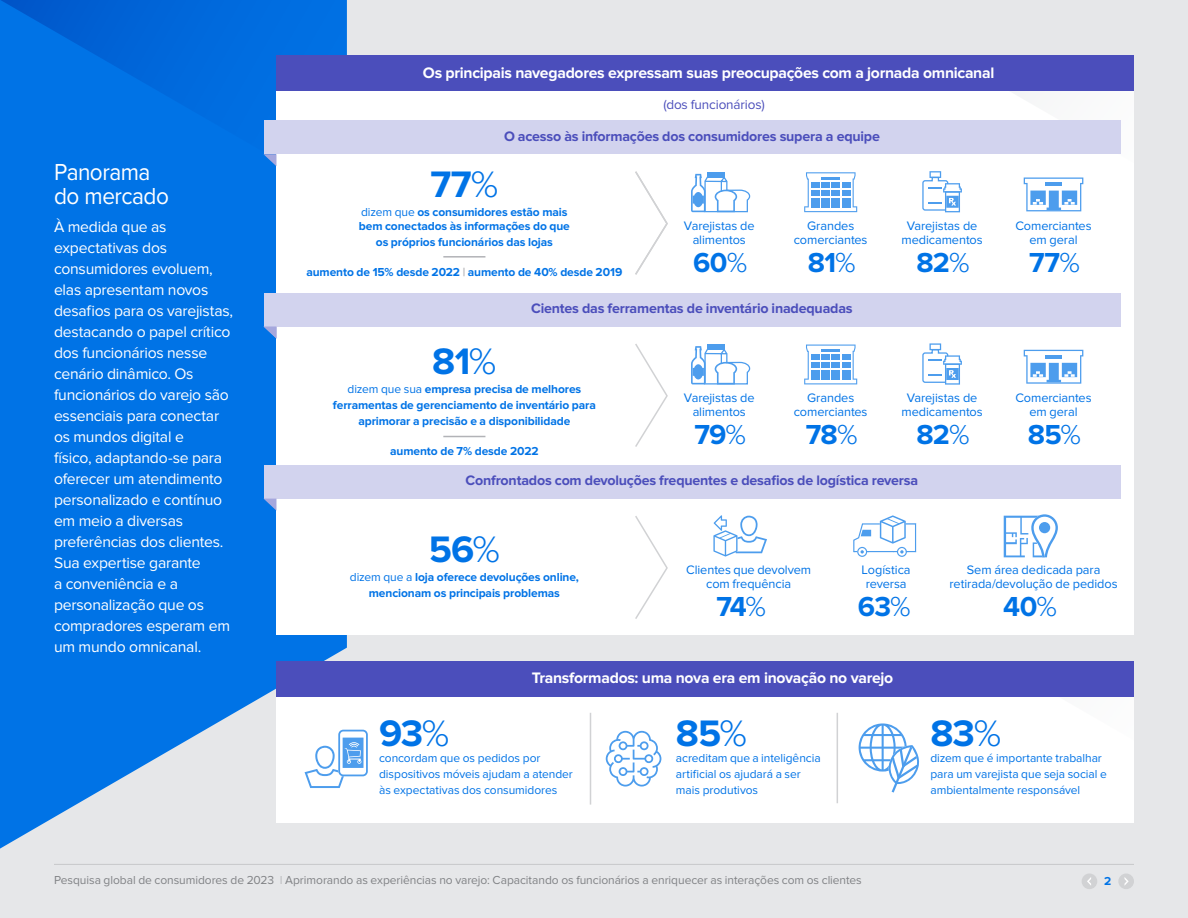
<style>
.page{position:relative;width:1188px;height:918px;background:#e6e7e9}
.page>*{position:absolute;margin:0;border:0;box-sizing:border-box;transform-origin:0 0}
.Body{font:700 38.25px "Proxima Nova";color:#0073e6}
.Heading-1-Cover{font:700 28.5px "Proxima Nova";letter-spacing:-.025em;color:#0073e6}
.Body_copy{font:24px/24px "Proxima Nova";letter-spacing:-.02em;color:#fff;scale:.94 1}
.Body-2{font:15.75px/21px "Proxima Nova";letter-spacing:-.015em;color:#fff}
.Body-3{font:700 15.75px "Proxima Nova";letter-spacing:-.02em;color:#fff}
.Body_Copy{font:700 14.25px "Proxima Nova";letter-spacing:-.015em;color:#4b4ebb}
.Body-4{font:13.5px "Proxima Nova";letter-spacing:-.01em;color:#4b4ebb}
.Body-5{font:12.75px/13.5px "Proxima Nova";letter-spacing:-.005em;color:#0073e6;text-align:center}
.Body-6{font:700 12px/15.8px "Proxima Nova";letter-spacing:-.01em;color:#0073e6;text-align:center}
.Body-7{font:12px/15.8px "Proxima Nova";letter-spacing:-.005em;color:#0073e6}
.t1{font:12px "Proxima Nova";letter-spacing:-.005em;color:#808285}
.s1{font-weight:300}
.s2{font-weight:400}
.s3{color:#b2b3b7}
.s4{color:#bcbdc0}
</style>
<div class="page">
<svg style="left:0;top:213px;width:347px;height:636px;background:#1f83e6"></svg>
<svg style="left:0;top:0;width:347px;height:213px;background:#006fe1"></svg>
<div style="left:277px;top:83px;width:857px;height:552px;background:#fff"></div>
<hr style="left:54px;top:864px;width:1080px;height:1px;background:#c7c8ca">
<div style="left:1118px;top:874px;width:16px;height:15px;background:#d1d2d4;border-radius:50%"></div>
<svg style="left:1124px;top:877px;width:5px;height:9px"></svg>
<div style="left:1082px;top:874px;width:15px;height:15px;background:#d1d2d4;border-radius:50%"></div>
<svg style="left:1087px;top:877px;width:4px;height:8px"></svg>
<div style="left:277px;top:55px;width:857px;height:36px;background:#4b4ebb"></div>
<div style="left:264px;top:120px;width:856px;height:34px;background:#d2d3ee"></div>
<svg style="left:264px;top:154px;width:12px;height:12px"></svg>
<hr style="left:443px;top:256px;width:42px;height:2px;background:#b2b3b7">
<div style="left:707px;top:172px;width:17px;height:6px;background:#4d9ded"></div>
<svg style="left:691px;top:174px;width:60px;height:39px"></svg>
<svg style="left:804px;top:172px;width:53px;height:40px"></svg>
<hr style="left:821px;top:177px;width:19px;height:3px;background:#0073e6">
<div style="left:811px;top:190px;width:8px;height:6px;background:#4d9ded"></div>
<div style="left:811px;top:198px;width:8px;height:9px;background:#4d9ded"></div>
<div style="left:821px;top:190px;width:9px;height:6px;background:#4d9ded"></div>
<div style="left:821px;top:198px;width:9px;height:9px;background:#4d9ded"></div>
<div style="left:842px;top:190px;width:8px;height:6px;background:#4d9ded"></div>
<div style="left:842px;top:198px;width:8px;height:9px;background:#4d9ded"></div>
<div style="left:832px;top:190px;width:8px;height:6px;background:#4d9ded"></div>
<div style="left:811px;top:182px;width:8px;height:6px;background:#4d9ded"></div>
<div style="left:821px;top:182px;width:9px;height:6px;background:#4d9ded"></div>
<div style="left:842px;top:182px;width:8px;height:6px;background:#4d9ded"></div>
<div style="left:832px;top:182px;width:8px;height:6px;background:#4d9ded"></div>
<div style="left:832px;top:198px;width:8px;height:9px;background:#4d9ded"></div>
<svg style="left:922px;top:91px;width:199px;height:121px"></svg>
<svg style="left:635px;top:344px;width:33px;height:103px"></svg>
<hr style="left:443px;top:436px;width:42px;height:1px;background:#b2b3b7">
<svg style="left:922px;top:343px;width:40px;height:42px"></svg>
<div style="left:707px;top:344px;width:17px;height:6px;background:#4d9ded"></div>
<svg style="left:691px;top:346px;width:60px;height:39px"></svg>
<svg style="left:804px;top:345px;width:53px;height:39px"></svg>
<div style="left:811px;top:362px;width:8px;height:6px;background:#4d9ded"></div>
<div style="left:811px;top:370px;width:8px;height:10px;background:#4d9ded"></div>
<div style="left:821px;top:362px;width:9px;height:6px;background:#4d9ded"></div>
<div style="left:821px;top:370px;width:9px;height:10px;background:#4d9ded"></div>
<div style="left:842px;top:362px;width:8px;height:6px;background:#4d9ded"></div>
<div style="left:842px;top:370px;width:8px;height:10px;background:#4d9ded"></div>
<div style="left:832px;top:362px;width:8px;height:6px;background:#4d9ded"></div>
<div style="left:811px;top:354px;width:8px;height:6px;background:#4d9ded"></div>
<div style="left:821px;top:354px;width:9px;height:6px;background:#4d9ded"></div>
<div style="left:842px;top:354px;width:8px;height:6px;background:#4d9ded"></div>
<div style="left:832px;top:354px;width:8px;height:6px;background:#4d9ded"></div>
<div style="left:832px;top:370px;width:8px;height:10px;background:#4d9ded"></div>
<svg style="left:1024px;top:350px;width:59px;height:34px"></svg>
<svg style="left:635px;top:171px;width:33px;height:104px"></svg>
<div style="left:264px;top:293px;width:856px;height:33px;background:#d2d3ee"></div>
<svg style="left:264px;top:326px;width:12px;height:13px"></svg>
<svg style="left:635px;top:516px;width:33px;height:103px"></svg>
<div style="left:264px;top:465px;width:856px;height:34px;background:#d2d3ee"></div>
<svg style="left:264px;top:499px;width:12px;height:12px"></svg>
<svg style="left:713px;top:515px;width:54px;height:42px"></svg>
<svg style="left:853px;top:515px;width:64px;height:42px"></svg>
<svg style="left:1004px;top:514px;width:54px;height:43px"></svg>
<div style="left:1039px;top:522px;width:11px;height:11px;background:#4d9ded;border-radius:50%"></div>
<div style="left:277px;top:675px;width:857px;height:148px;background:#fff"></div>
<svg style="left:931px;top:696px;width:203px;height:1px"></svg>
<div style="left:277px;top:661px;width:857px;height:35px;background:#4b4ebb"></div>
<hr style="left:837px;top:713px;width:1px;height:90px;background:#d1d2d4">
<svg style="left:859px;top:723px;width:61px;height:70px"></svg>
<hr style="left:590px;top:713px;width:1px;height:92px;background:#d1d2d4">
<svg style="left:606px;top:731px;width:55px;height:56px"></svg>
<svg style="left:305px;top:730px;width:63px;height:58px"></svg>
<p class="Body-3" style="left:423px;top:63px;width:573px">Os principais navegadores expressam suas preocupações com a jornada omnicanal</p>
<p class="Body-4" style="left:663px;top:96px;width:103px">(dos funcionários)</p>
<p class="Body_copy" style="left:54px;top:160px;width:124px">Panorama do mercado</p>
<p class="Body-2" style="left:54px;top:217px;width:181px">À medida que as expectativas dos consumidores evoluem, elas apresentam novos desafios para os varejistas, destacando o papel crítico dos funcionários nesse cenário dinâmico. Os funcionários do varejo são essenciais para conectar os mundos digital e<br>físico, adaptando-se para oferecer um atendimento personalizado e contínuo em meio a diversas preferências dos clientes.<br>Sua expertise garante<br>a conveniência e a personalização que os compradores esperam em um mundo omnicanal.</p>
<p class="Body_Copy" style="left:504px;top:128px;width:377px">O acesso às informações dos consumidores supera a equipe</p>
<p class="Body" style="left:430px;top:162px;width:69px">77<span class="s1">%</span></p>
<p class="Body-6" style="left:359px;top:206px;width:213px;line-height:13.5px;text-align:left"><span class="s2">dizem que</span> os consumidores estão mais bem conectados às informações do que</p>
<p class="Body-6" style="left:376px;top:234px;width:178px">os próprios funcionários das lojas</p>
<p class="Body-6" style="left:306px;top:264px;width:317px">aumento de 15% desde 2022 <span class="s3">|</span> aumento de 40% desde 2019</p>
<p class="Body-5" style="left:684px;top:219px;width:72px">Varejistas de alimentos</p>
<p class="Heading-1-Cover" style="left:693px;top:246px;width:56px">60<span class="s1">%</span></p>
<p class="Body-5" style="left:794px;top:219px;width:75px">Grandes comerciantes</p>
<p class="Heading-1-Cover" style="left:808px;top:246px;width:49px">81<span class="s1">%</span></p>
<p class="Body_Copy" style="left:531px;top:300px;width:323px">Cientes das ferramentas de inventário inadequadas</p>
<p class="Body" style="left:432px;top:339px;width:66px">81<span class="s1">%</span></p>
<p class="Body-6" style="left:333px;top:382px;width:264px"><span class="s2">dizem que sua</span> empresa precisa de melhores ferramentas de gerenciamento de inventário para aprimorar a precisão e a disponibilidade</p>
<p class="Body-6" style="left:390px;top:443px;width:150px">aumento de 7% desde 2022</p>
<p class="Body-5" style="left:684px;top:392px;width:72px">Varejistas de alimentos</p>
<p class="Heading-1-Cover" style="left:694px;top:418px;width:53px">79<span class="s1">%</span></p>
<p class="Body-5" style="left:794px;top:392px;width:75px">Grandes comerciantes</p>
<p class="Heading-1-Cover" style="left:806px;top:418px;width:53px">78<span class="s1">%</span></p>
<p class="Body-5" style="left:901px;top:219px;width:83px">Varejistas de medicamentos</p>
<p class="Heading-1-Cover" style="left:917px;top:246px;width:55px">82<span class="s1">%</span></p>
<p class="Body-5" style="left:901px;top:392px;width:83px">Varejistas de medicamentos</p>
<p class="Heading-1-Cover" style="left:917px;top:418px;width:55px">82<span class="s1">%</span></p>
<p class="Body_Copy" style="left:466px;top:473px;width:454px">Confrontados com devoluções frequentes e desafios de logística reversa</p>
<p class="Body-5" style="left:1015px;top:219px;width:78px">Comerciantes em geral</p>
<p class="Heading-1-Cover" style="left:1029px;top:246px;width:52px">77<span class="s1">%</span></p>
<p class="Body-5" style="left:1015px;top:392px;width:78px">Comerciantes em geral</p>
<p class="Heading-1-Cover" style="left:1028px;top:418px;width:55px">85<span class="s1">%</span></p>
<p class="Body" style="left:429px;top:527px;width:73px">56<span class="s1">%</span></p>
<p class="Body-6" style="left:350px;top:569px;width:231px"><span class="s2">dizem que a</span> loja oferece devoluções online, mencionam os principais problemas</p>
<p class="Body-5" style="left:862px;top:564px;width:51px">Logística reversa</p>
<p class="Heading-1-Cover" style="left:858px;top:590px;width:54px">63<span class="s1">%</span></p>
<p class="Body-5" style="left:686px;top:564px;width:126px">Clientes que devolvem com frequência</p>
<p class="Heading-1-Cover" style="left:716px;top:590px;width:51px">74<span class="s1">%</span></p>
<p class="Body-5" style="left:950px;top:564px;width:170px">Sem área dedicada para retirada/devolução de pedidos</p>
<p class="Heading-1-Cover" style="left:1003px;top:590px;width:55px">40<span class="s1">%</span></p>
<p class="Body-3" style="left:532px;top:669px;width:363px">Transformados: uma nova era em inovação no varejo</p>
<p class="Body" style="left:379px;top:711px;width:72px">93<span class="s1">%</span></p>
<p class="Body-7" style="left:379px;top:751px;width:195px">concordam que os pedidos por dispositivos móveis ajudam a atender às expectativas dos consumidores</p>
<p class="Body" style="left:676px;top:711px;width:73px">85<span class="s1">%</span></p>
<p class="Body-7" style="left:676px;top:751px;width:146px">acreditam que a inteligência artificial os ajudará a ser mais produtivos</p>
<p class="Body" style="left:930px;top:711px;width:72px">83<span class="s1">%</span></p>
<p class="Body-7" style="left:930px;top:751px;width:178px">dizem que é importante trabalhar para um varejista que seja social e ambientalmente responsável</p>
<p class="t1" style="left:54px;top:873px;width:809px">Pesquisa global de consumidores de 2023 <span class="s4">I</span> Aprimorando as experiências no varejo: Capacitando os funcionários a enriquecer as interações com os clientes</p>
<p class="Body-6" style="left:1104px;top:874px;width:9px">2</p>
</div>
